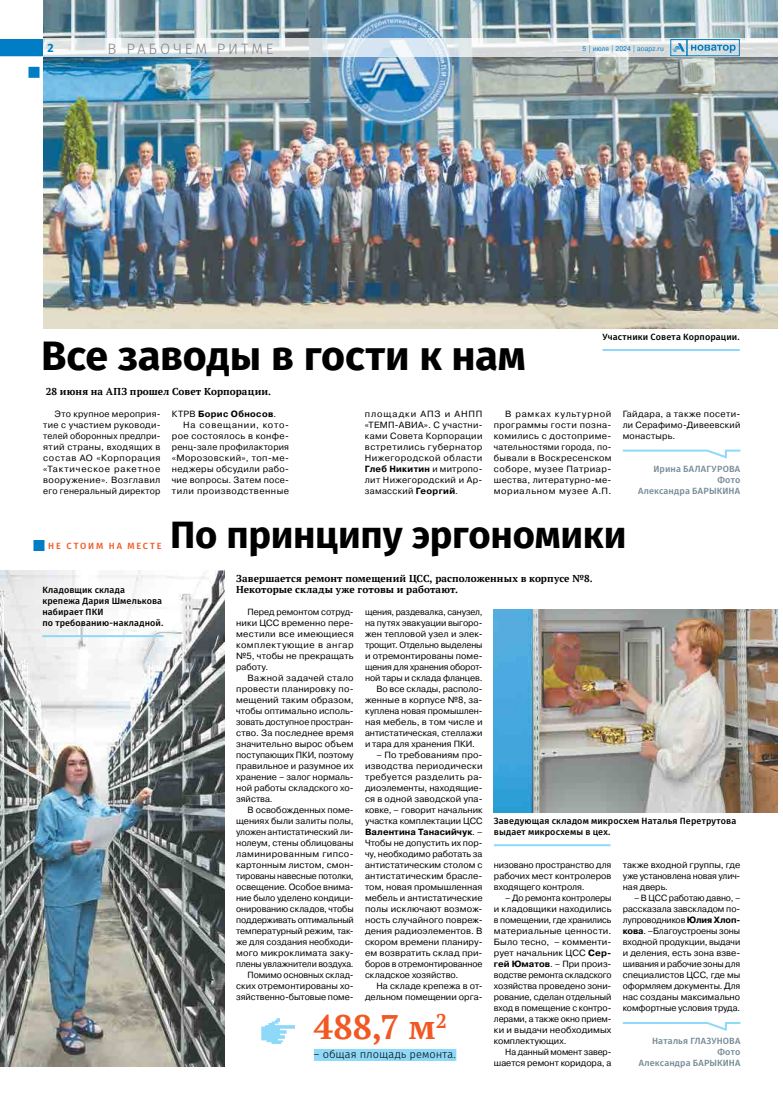
<style>
.page{position:relative;width:783px;height:1106px;background:#fff}
.page>*{position:absolute;margin:0;border:0;box-sizing:border-box;transform-origin:0 0}
.t1{font:700 41px "Fira Sans OT";letter-spacing:-.005em;color:#000}
.t2{font:700 38px "Fira Sans OT";letter-spacing:-.005em;color:#000}
.t3{font:700 34px "PT Serif";color:#f15822}
.t4{font:15px "Fira Sans OT Light";letter-spacing:.19em;color:#808285}
.t5{font:700 12px "Fira Sans OT";color:#007dc5}
.t6{font:11px "Fira Sans OT Light";letter-spacing:.01em;color:#000}
.t7{font:700 10px/11px "PT Serif";letter-spacing:.01em;color:#000}
.t8{font:9px/11px "Pragmatica";letter-spacing:.005em;color:#000;text-align:justify}
.t9{font:9px/11px "Fira Sans OT Medium";letter-spacing:.015em;color:#000}
.t10{font:9px/11px "Fira Sans OT Medium";letter-spacing:.025em;color:#748a96;text-align:right}
.t11{font:9px "Pragmatica";letter-spacing:.025em;color:#000}
.t12{font:9px "Pragmatica";letter-spacing:.045em;color:#000}
.t13{font:9px "Pragmatica";letter-spacing:.03em;color:#000}
.t14{font:9px "Pragmatica";letter-spacing:.04em;color:#000}
.t15{font:9px "Pragmatica";letter-spacing:.035em;color:#000}
.t16{font:9px "Pragmatica";letter-spacing:.05em;color:#000}
.t17{font:700 9px "Pragmatica";letter-spacing:.035em;color:#000}
.t18{font:9px "Pragmatica";letter-spacing:.075em;color:#000}
.t19{font:9px "Fira Sans OT Medium";letter-spacing:.2em;color:#f15822}
.t20{font:7px "Pragmatica";letter-spacing:.01em;color:#007dc5;scale:.93 1}
.s1{font-weight:400}
.s2{font-weight:700}
</style>
<div class="page">
<svg style="left:28px;top:67px;width:12px;height:11px"></svg>
<img style="left:43px;top:0;width:734px;height:329px">
<hr style="left:602px;top:349px;width:137px;height:2px;background:#8ed8f8">
<svg style="left:33px;top:540px;width:12px;height:11px"></svg>
<img style="left:0;top:571px;width:224px;height:495px">
<img style="left:493px;top:609px;width:284px;height:203px">
<svg style="left:622px;top:449px;width:119px;height:10px"></svg>
<svg style="left:622px;top:1022px;width:119px;height:9px"></svg>
<hr style="left:494px;top:844px;width:116px;height:2px;background:#8ed8f8">
<div style="left:314px;top:1048px;width:142px;height:12px;background:#8ed8f8"></div>
<svg style="left:261px;top:1018px;width:34px;height:26px"></svg>
<hr style="left:42px;top:635px;width:121px;height:2px;background:#8ed8f8">
<svg style="left:0;top:38px;width:778px;height:19px"></svg>
<div style="left:686px;top:39px;width:53px;height:17px;border:1px solid #007dc5"></div>
<div style="left:670px;top:39px;width:17px;height:17px;border:1px solid #007dc5"></div>
<svg style="left:672px;top:43px;width:12px;height:9px"></svg>
<svg style="left:690px;top:45px;width:45px;height:8px"></svg>
<svg style="left:0;top:39px;width:43px;height:17px"></svg>
<h3 class="t5" style="left:47px;top:39px;width:8px">2</h3>
<h3 class="t4" style="left:108px;top:38px;width:167px">в рабочем ритме</h3>
<p class="t20" style="left:582px;top:44px;width:89px">5 | июля | 2024 | aoapz.ru</p>
<h1 class="t1" style="left:41px;top:327px;width:486px">Все заводы в гости к нам</h1>
<p class="t7" style="left:46px;top:385px;width:227px">28 июня на АПЗ прошел Совет Корпорации.</p>
<p class="t9" style="left:602px;top:332px;width:139px">Участники Совета Корпорации.</p>
<p class="t8" style="left:43px;top:408px;width:119px;text-indent:11px">Это крупное мероприя&shy;тие с участием руководи&shy;телей оборонных предпри&shy;ятий страны, входящих в состав АО «Корпорация «Тактическое ракетное вооружение». Возглавил его генеральный директор</p>
<p class="t17" style="left:172px;top:408px;width:106px"><span class="s1">КТРВ</span> Борис Обносов<span class="s1">.</span></p>
<p class="t18" style="left:183px;top:419px;width:107px">На совещании, кото-</p>
<p class="t14" style="left:172px;top:430px;width:119px">рое состоялось в конфе-</p>
<p class="t11" style="left:172px;top:441px;width:119px">ренц-зале профилактория</p>
<p class="t12" style="left:172px;top:452px;width:119px">«Морозовский», топ-ме-</p>
<p class="t15" style="left:172px;top:463px;width:119px">неджеры обсудили рабо-</p>
<p class="t13" style="left:172px;top:474px;width:119px">чие вопросы. Затем посе-</p>
<p class="t16" style="left:172px;top:485px;width:119px">тили производственные</p>
<p class="t8" style="left:365px;top:408px;width:119px">площадки АПЗ и АНПП «ТЕМП-АВИА». С участни&shy;ками Совета Корпорации встретились губернатор Нижегородской области <span class="s2">Глеб Никитин</span> и митропо&shy;лит Нижегородский и Ар&shy;замасский <span class="s2">Георгий</span>.</p>
<p class="t8" style="left:493px;top:408px;width:119px;text-indent:11px">В рамках культурной программы гости позна&shy;комились с достоприме&shy;чательностями города, по&shy;бывали в Воскресенском соборе, музее Патриар&shy;шества, литературно-ме&shy;мориальном музее А.П.</p>
<p class="t8" style="left:622px;top:408px;width:119px">Гайдара, а также посети&shy;ли Серафимо-Дивеевский монастырь.</p>
<p class="t10" style="left:638px;top:464px;width:104px">Ирина Балагурова<br>Фото<br>Александра Барыки на</p>
<p class="t19" style="left:48px;top:539px;width:115px">Н е с тои м на мес те</p>
<p class="t9" style="left:42px;top:585px;width:123px">Кладовщик склада крепежа Дария Шмелькова набирает ПКИ<br>по требованию-накладной.</p>
<h2 class="t2" style="left:170px;top:508px;width:458px">По принципу эргономики</h2>
<p class="t7" style="left:236px;top:572px;width:358px">Завершается ремонт помещений ЦСС, расположенных в корпусе №8.<br>Некоторые склады уже готовы и работают.</p>
<p class="t8" style="left:236px;top:606px;width:119px;text-indent:11px">Перед ремонтом сотруд&shy;ники ЦСС временно пере&shy;местили все имеющиеся комплектующие в ангар №5, чтобы не прекращать работу.</p>
<p class="t8" style="left:236px;top:672px;width:119px;text-indent:11px">Важной задачей стало провести планировку по&shy;мещений таким образом, чтобы оптимально исполь&shy;зовать доступное простран&shy;ство. За последнее время значительно вырос объем поступающих ПКИ, поэтому правильное и разумное их хранение – залог нормаль&shy;ной работы складского хо&shy;зяйства.</p>
<p class="t8" style="left:236px;top:804px;width:119px;text-align:right">В освобожденных поме&shy;щениях были залиты полы, уложен антистатический ли&shy;нолеум, стены облицованы ламинированным гипсо&shy;картонным листом, смон&shy;тированы навесные потолки, освещение. Особое внима&shy;ние было уделено кондици&shy;онированию складов, чтобы поддерживать оптимальный температурный режим, так&shy;же для создания необходи&shy;мого микроклимата заку&shy;плены увлажнители воздуха.<br>Помимо основных склад&shy;ских отремонтированы хо&shy;зяйственно-бытовые поме-</p>
<p class="t8" style="left:365px;top:606px;width:119px">щения, раздевалка, санузел,</p>
<p class="t8" style="left:365px;top:617px;width:119px">на путях эвакуации выгоро-</p>
<p class="t8" style="left:365px;top:628px;width:119px">жен тепловой узел и элек-</p>
<p class="t8" style="left:365px;top:639px;width:119px">трощит. Отдельно выделены</p>
<p class="t8" style="left:365px;top:650px;width:119px">и отремонтированы поме-</p>
<p class="t8" style="left:365px;top:661px;width:119px">щения для хранения оборот-</p>
<p class="t8" style="left:365px;top:672px;width:119px">ной тары и склада фланцев.</p>
<p class="t8" style="left:376px;top:683px;width:108px">Во все склады, располо-</p>
<p class="t8" style="left:365px;top:694px;width:119px">женные в корпусе №8, за-</p>
<p class="t8" style="left:365px;top:705px;width:119px">куплена новая промышлен-</p>
<p class="t8" style="left:365px;top:716px;width:119px">ная мебель, в том числе и</p>
<p class="t8" style="left:365px;top:727px;width:119px">антистатическая, стеллажи</p>
<p class="t8" style="left:365px;top:738px;width:111px">и тара для хранения ПКИ.</p>
<p class="t8" style="left:365px;top:749px;width:119px;text-indent:11px">– По требованиям про&shy;изводства периодически требуется разделить ра&shy;диоэлементы, находящие&shy;ся в одной заводской упа&shy;ковке, – говорит начальник участка комплектации ЦСС <span class="s2">Валентина Танасийчук</span>. – Чтобы не допустить их пор&shy;чу, необходимо работать за антистатическим столом с антистатическим брасле&shy;том, новая промышленная мебель и антистатические полы исключают возмож&shy;ность случайного повреж&shy;дения радиоэлементов. В скором времени планиру&shy;ем возвратить склад при&shy;боров в отремонтированное складское хозяйство.</p>
<p class="t8" style="left:365px;top:980px;width:119px;text-align:right">На складе крепежа в от&shy;дельном помещении орга-</p>
<p class="t9" style="left:494px;top:816px;width:244px">Заведующая складом микросхем Наталья Перетрутова выдает микросхемы в цех.</p>
<p class="t8" style="left:622px;top:859px;width:119px">также входной группы, где уже установлена новая улич&shy;ная дверь.</p>
<p class="t8" style="left:622px;top:892px;width:119px;text-indent:11px">– В ЦСС работаю давно, – рассказала завскладом по&shy;лупроводников <span class="s2">Юлия Хлоп&shy;кова</span>. –Благоустроены зоны входной продукции, выдачи и деления, есть зона взве&shy;шивания и рабочие зоны для специалистов ЦСС, где мы оформляем документы. Для нас созданы максимально комфортные условия труда.</p>
<p class="t10" style="left:652px;top:1036px;width:67px">Н аталья ГЛАЗУНОВА</p>
<p class="t10" style="left:717px;top:1047px;width:24px">Фото</p>
<p class="t10" style="left:638px;top:1058px;width:67px">Александра БАРЫ</p>
<p class="t10" style="left:716px;top:1058px;width:19px">КИНА</p>
<p class="t8" style="left:494px;top:859px;width:119px">низовано пространство для рабочих мест контролеров входящего контроля.</p>
<p class="t8" style="left:494px;top:892px;width:119px;text-indent:11px">– До ремонта контролеры и кладовщики находились в помещении, где хранились материальные ценности.<br>Было тесно, – комменти&shy;рует начальник ЦСС <span class="s2">Сер&shy;гей Юматов</span>. – При произ&shy;водстве ремонта складского хозяйства проведено зони&shy;рование, сделан отдельный вход в помещение с контро&shy;лерами, а также окно прием&shy;ки и выдачи необходимых комплектующих.</p>
<p class="t8" style="left:494px;top:1046px;width:119px;text-align:right">На данный момент завер&shy;шается ремонт коридора, а</p>
<h3 class="t3" style="left:314px;top:1004px;width:134px">488,7 м<sup>2</sup></h3>
<p class="t6" style="left:314px;top:1046px;width:144px">– общая площадь ремонта.</p>
</div>
